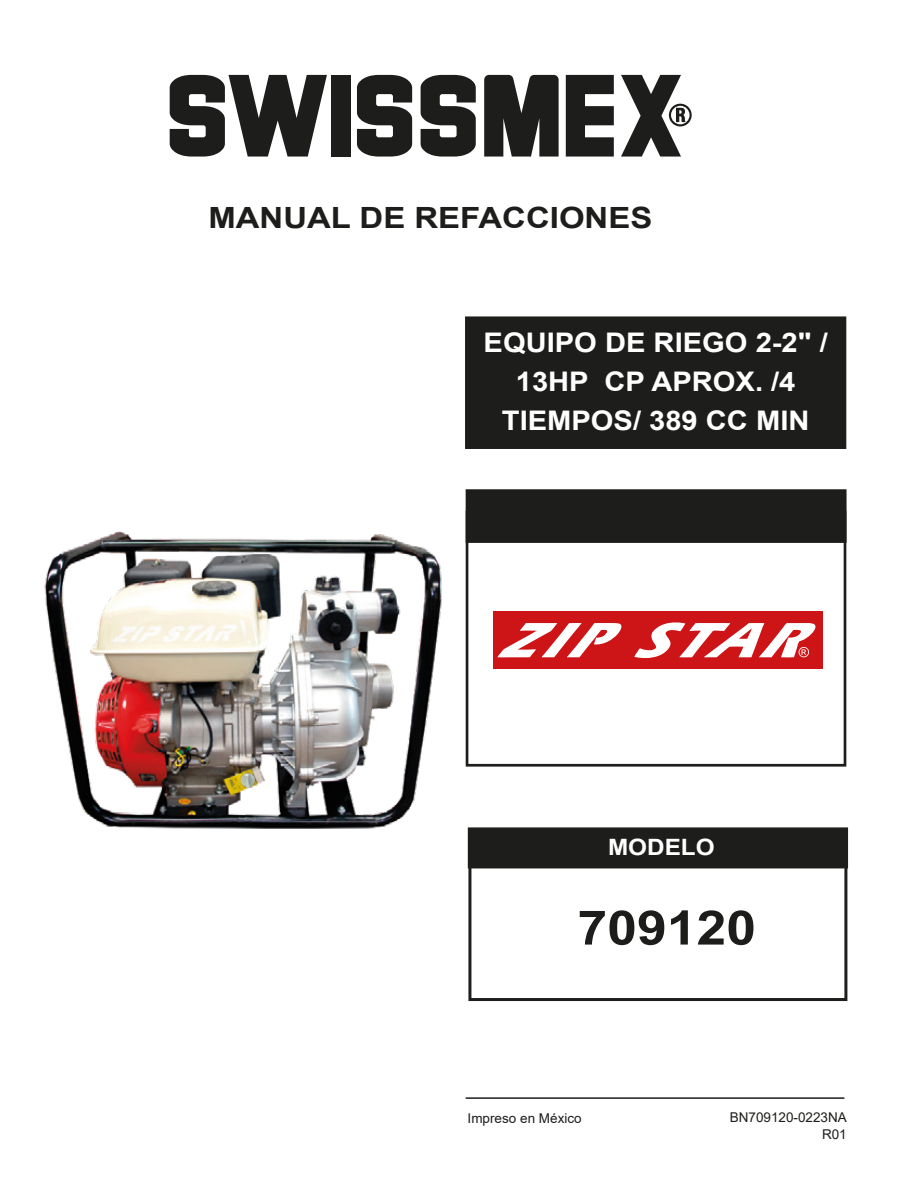
<style>
.page{position:relative;width:918px;height:1188px;background:#fff}
.page>*{position:absolute;margin:0;border:0;box-sizing:border-box;transform-origin:0 0}
.t1{font:700 47.55px "Arial";color:#1d1d1b;scale:1.12 1}
.t2{font:700 29.25px "Arial";color:#1d1d1b;scale:1.12 1}
.t3{font:700 27px/39px "Arial";color:#fff;text-align:center;scale:1.08 1}
.t4{font:700 22.5px "Arial";color:#fff;scale:1.08 1}
.t5{font:13.5px/16.8px "Arial";color:#1d1d1b;text-align:right}
</style>
<div class="page">
<svg style="left:566px;top:75px;width:48px;height:82px"></svg>
<svg style="left:484px;top:75px;width:75px;height:82px;background:#383837"></svg>
<svg style="left:421px;top:75px;width:55px;height:82px"></svg>
<svg style="left:357px;top:75px;width:55px;height:82px"></svg>
<div style="left:332px;top:75px;width:19px;height:82px;background:#1d1d1b"></div>
<svg style="left:170px;top:75px;width:157px;height:82px"></svg>
<svg style="left:621px;top:75px;width:71px;height:82px"></svg>
<div style="left:465px;top:316px;width:381px;height:133px;background:#1d1d1b;border:2px solid #1d1d1b"></div>
<div style="left:468px;top:827px;width:380px;height:41px;background:#1d1d1b;border:1px solid #1d1d1b"></div>
<hr style="left:466px;top:1097px;width:378px;height:2px;background:#1d1d1b">
<div style="left:468px;top:838px;width:379px;height:163px;border:3px solid #1d1d1b"></div>
<div style="left:466px;top:489px;width:381px;height:54px;background:#1d1d1b;border:2px solid #1d1d1b"></div>
<div style="left:466px;top:511px;width:380px;height:256px;border:3px solid #1d1d1b"></div>
<img style="left:44px;top:531px;width:398px;height:298px">
<div style="left:493px;top:611px;width:330px;height:57px;background:#cd1417"></div>
<svg style="left:497px;top:623px;width:125px;height:34px"></svg>
<svg style="left:634px;top:622px;width:181px;height:36px"></svg>
<p class="t2" style="left:208px;top:197px;width:398px">MANUAL DE REFACCIONES</p>
<p class="t3" style="left:484px;top:323px;width:320px">EQUIPO DE RIEGO 2-2" /<br>13HP CP APROX. /4<br>TIEMPOS/ 389 CC MIN</p>
<p class="t4" style="left:608px;top:831px;width:100px">MODELO</p>
<h1 class="t1" style="left:577px;top:894px;width:161px">709120</h1>
<p class="t5" style="left:468px;top:1110px;width:116px">Impreso en México</p>
<p class="t5" style="left:730px;top:1109px;width:119px">BN709120-0223NA<br>R01</p>
</div>
